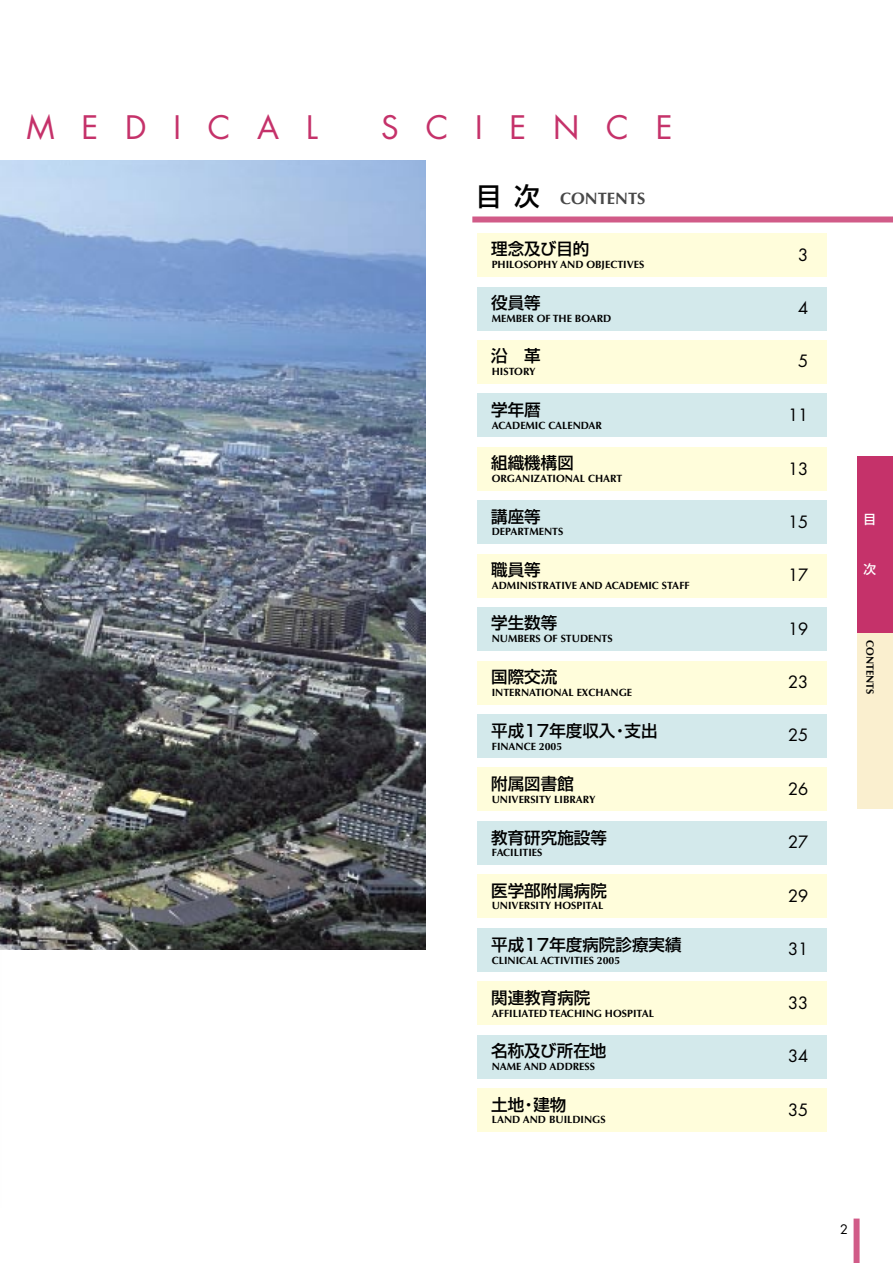
<style>
.page{position:relative;width:893px;height:1263px;background:#fff}
.page>*{position:absolute;margin:0;border:0;box-sizing:border-box;transform-origin:0 0}
.t1{font:31.5px "Futura";letter-spacing:.85em;color:#c5326a}
.t2{font:500 16.5px "Shin Go";color:#000}
.t3{font:16.5px "Futura";color:#000}
.t4{font:700 16.5px "Optima";color:#484848}
.t5{font:12.75px "Futura";color:#000}
.t6{font:500 12.6px "Shin Go";color:#fff}
.t7{font:700 10.5px "Optima";color:#000}
.s1{font-family:"Shin Go";font-weight:500;font-size:25.5px;color:#000}
</style>
<div class="page">
<div style="left:477px;top:234px;width:349px;height:43px;background:#fffddb"></div>
<div style="left:854px;top:1218px;width:6px;height:45px;background:#d15b88"></div>
<div style="left:477px;top:287px;width:349px;height:43px;background:#d3e9eb"></div>
<div style="left:477px;top:447px;width:349px;height:43px;background:#fffddb"></div>
<div style="left:477px;top:608px;width:349px;height:43px;background:#d3e9eb"></div>
<div style="left:477px;top:714px;width:349px;height:43px;background:#d3e9eb"></div>
<div style="left:477px;top:821px;width:349px;height:43px;background:#d3e9eb"></div>
<div style="left:477px;top:928px;width:349px;height:43px;background:#d3e9eb"></div>
<div style="left:477px;top:1035px;width:349px;height:43px;background:#d3e9eb"></div>
<div style="left:477px;top:394px;width:349px;height:43px;background:#d3e9eb"></div>
<div style="left:477px;top:501px;width:349px;height:43px;background:#d3e9eb"></div>
<div style="left:477px;top:661px;width:349px;height:43px;background:#fffddb"></div>
<div style="left:477px;top:768px;width:349px;height:43px;background:#fffddb"></div>
<div style="left:477px;top:875px;width:349px;height:43px;background:#fffddb"></div>
<div style="left:477px;top:982px;width:349px;height:43px;background:#fffddb"></div>
<div style="left:477px;top:1088px;width:349px;height:43px;background:#fffddb"></div>
<div style="left:857px;top:456px;width:36px;height:352px;background:#faefcf"></div>
<div style="left:857px;top:456px;width:36px;height:176px;background:#c5326a"></div>
<div style="left:477px;top:554px;width:349px;height:43px;background:#fffddb"></div>
<div style="left:472px;top:216px;width:421px;height:6px;background:#d15b88"></div>
<div style="left:477px;top:340px;width:349px;height:44px;background:#fffddb"></div>
<img style="left:0;top:161px;width:425px;height:788px">
<h1 class="t1" style="left:27px;top:106px;width:293px">MEDICAL</h1>
<h1 class="t1" style="left:381px;top:106px;width:293px">SCIENCE</h1>
<h2 class="t4" style="left:476px;top:188px;width:171px"><span class="s1">目次</span> CONTENTS</h2>
<h2 class="t2" style="left:491px;top:238px;width:100px">理念及び目的</h2>
<p class="t7" style="left:492px;top:258px;width:154px">PHILOSOPHY AND OBJECTIVES</p>
<h2 class="t2" style="left:491px;top:292px;width:51px">役員等</h2>
<p class="t7" style="left:492px;top:312px;width:121px">MEMBER OF THE BOARD</p>
<h2 class="t2" style="left:491px;top:345px;width:51px">沿　革</h2>
<p class="t7" style="left:492px;top:365px;width:45px">HISTORY</p>
<h2 class="t2" style="left:491px;top:399px;width:51px">学年暦</h2>
<p class="t7" style="left:492px;top:419px;width:112px">ACADEMIC CALENDAR</p>
<h2 class="t2" style="left:491px;top:452px;width:84px">組織機構図</h2>
<p class="t7" style="left:492px;top:472px;width:132px">ORGANIZATIONAL CHART</p>
<h2 class="t2" style="left:491px;top:506px;width:51px">講座等</h2>
<p class="t7" style="left:492px;top:526px;width:73px">DEPARTMENTS</p>
<h2 class="t2" style="left:491px;top:559px;width:51px">職員等</h2>
<p class="t7" style="left:492px;top:579px;width:200px">ADMINISTRATIVE AND ACADEMIC STAFF</p>
<h2 class="t2" style="left:491px;top:612px;width:68px">学生数等</h2>
<p class="t7" style="left:492px;top:632px;width:122px">NUMBERS OF STUDENTS</p>
<h2 class="t2" style="left:491px;top:666px;width:68px">国際交流</h2>
<p class="t7" style="left:492px;top:686px;width:142px">INTERNATIONAL EXCHANGE</p>
<h2 class="t2" style="left:491px;top:720px;width:168px">平成17年度収入・支出</h2>
<p class="t7" style="left:492px;top:740px;width:72px">FINANCE 2005</p>
<h2 class="t2" style="left:491px;top:773px;width:84px">附属図書館</h2>
<p class="t7" style="left:492px;top:793px;width:105px">UNIVERSITY LIBRARY</p>
<h2 class="t2" style="left:491px;top:827px;width:117px">教育研究施設等</h2>
<p class="t7" style="left:492px;top:847px;width:52px">FACILITIES</p>
<h2 class="t2" style="left:491px;top:879px;width:117px">医学部附属病院</h2>
<p class="t7" style="left:492px;top:900px;width:113px">UNIVERSITY HOSPITAL</p>
<h2 class="t2" style="left:491px;top:934px;width:192px">平成17年度病院診療実績</h2>
<p class="t7" style="left:492px;top:954px;width:130px">CLINICAL ACTIVITIES 2005</p>
<h2 class="t2" style="left:491px;top:987px;width:101px">関連教育病院</h2>
<p class="t7" style="left:492px;top:1007px;width:164px">AFFILIATED TEACHING HOSPITAL</p>
<h2 class="t2" style="left:491px;top:1040px;width:117px">名称及び所在地</h2>
<p class="t7" style="left:492px;top:1060px;width:105px">NAME AND ADDRESS</p>
<h2 class="t2" style="left:491px;top:1093px;width:77px">土地・建物</h2>
<p class="t7" style="left:492px;top:1114px;width:115px">LAND AND BUILDINGS</p>
<h2 class="t3" style="left:798px;top:244px;width:12px">3</h2>
<h2 class="t3" style="left:798px;top:297px;width:12px">4</h2>
<h2 class="t3" style="left:798px;top:350px;width:12px">5</h2>
<h2 class="t3" style="left:788px;top:403px;width:22px">11</h2>
<h2 class="t3" style="left:788px;top:457px;width:22px">13</h2>
<h2 class="t3" style="left:788px;top:510px;width:22px">15</h2>
<h2 class="t3" style="left:788px;top:564px;width:22px">17</h2>
<h2 class="t3" style="left:788px;top:617px;width:22px">19</h2>
<h2 class="t3" style="left:788px;top:671px;width:22px">23</h2>
<h2 class="t3" style="left:788px;top:724px;width:22px">25</h2>
<h2 class="t3" style="left:788px;top:778px;width:22px">26</h2>
<h2 class="t3" style="left:788px;top:831px;width:22px">27</h2>
<h2 class="t3" style="left:788px;top:885px;width:22px">29</h2>
<h2 class="t3" style="left:788px;top:938px;width:22px">31</h2>
<h2 class="t3" style="left:788px;top:991px;width:22px">33</h2>
<h2 class="t3" style="left:788px;top:1044px;width:22px">34</h2>
<h2 class="t3" style="left:788px;top:1098px;width:22px">35</h2>
<p class="t6" style="left:863px;top:511px;width:14px">目</p>
<p class="t6" style="left:863px;top:561px;width:14px">次</p>
<p class="t7" style="left:876px;top:640px;width:56px;rotate:90deg">CONTENTS</p>
<p class="t5" style="left:840px;top:1220px;width:9px">2</p>
</div>
